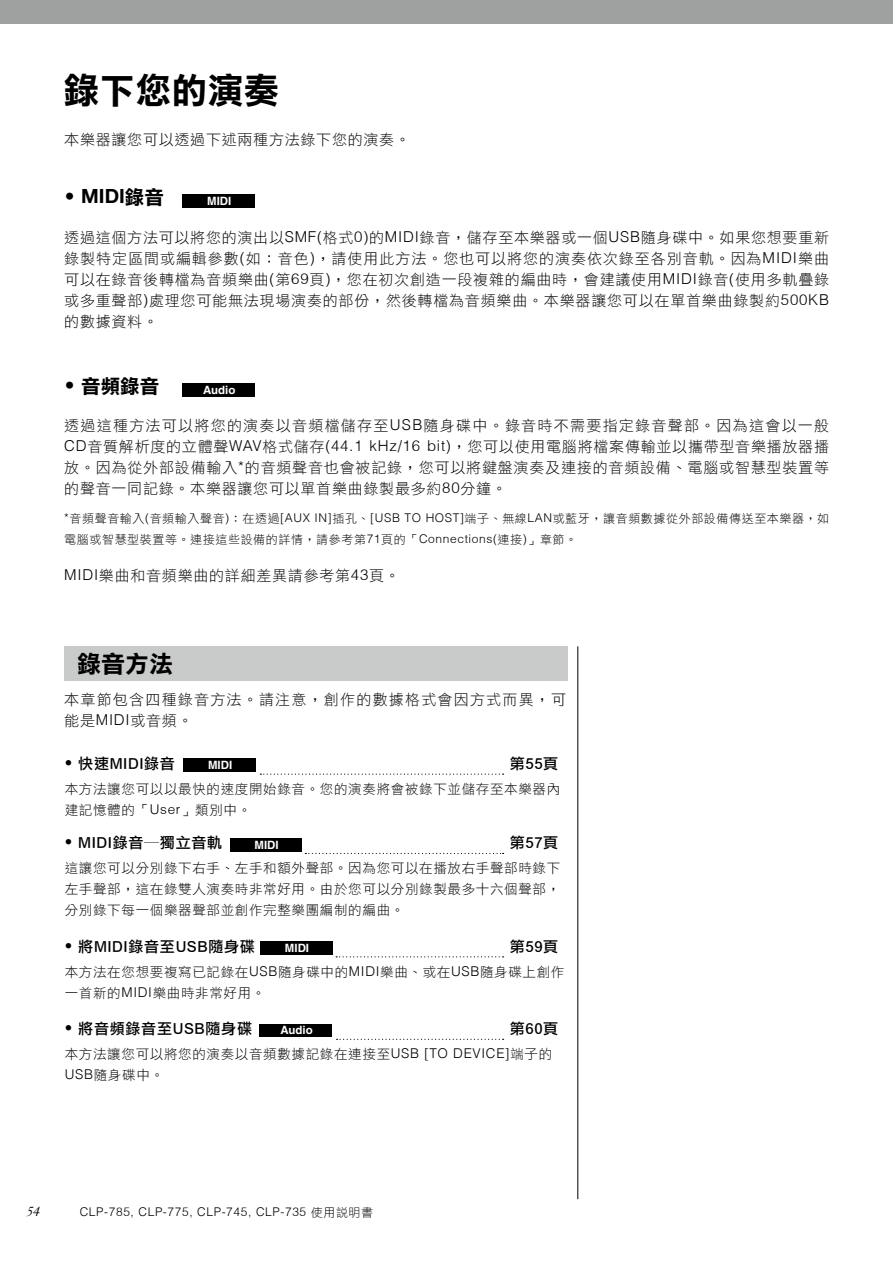
<style>
.page{position:relative;width:893px;height:1263px;background:#fff}
.page>*{position:absolute;margin:0;border:0;box-sizing:border-box;transform-origin:0 0}
.t1{font:36px "DF Li Hei Bd HK BF";color:#000}
.t2{font:24px "DF Li Hei Bd HK BF";color:#000}
.t3{font:700 19.5px "Helvetica 75";color:#000}
.t4{font:19.5px "DF Li Hei Bd HK BF";color:#000}
.t5{font:15px/21px "DF Li Hei Lt HK BF";letter-spacing:.055em;color:#000;text-align:justify}
.t6{font:15px "DF Li Hei Md HK BF";letter-spacing:.05em;color:#000}
.t7{font:15px/21px "DF Li Hei Lt HK BF";letter-spacing:.08em;color:#000}
.t8{font:italic 15px "Garamond";color:#000}
.t9{font:13.5px/21px "DF Li Hei Lt HK BF";letter-spacing:.05em;color:#000}
.t10{font:12px/21px "DF Li Hei Lt HK BF";letter-spacing:.05em;color:#000}
.t11{font:300 12px "Helvetica";letter-spacing:.05em;color:#000}
.t12{font:700 11.4px "Helvetica LT Std";color:#fff}
.s1{font-family:"DF Li Hei Bd HK BF";font-weight:400}
.s2{font-family:"Helvetica";font-weight:300}
.s3{font-family:"Helvetica 75";font-weight:700}
.s4{font-family:"DF Li Hei Lt HK BF";font-weight:400}
</style>
<div class="page">
<div style="left:0;top:0;width:893px;height:23px;background:#9fa0a0"></div>
<hr style="left:578px;top:646px;width:1px;height:553px;background:#000">
<div style="left:64px;top:646px;width:503px;height:34px;background:#c9caca"></div>
<div style="left:181px;top:382px;width:75px;height:16px;background:#000"></div>
<svg style="left:181px;top:383px;width:1px;height:14px"></svg>
<svg style="left:255px;top:383px;width:1px;height:14px"></svg>
<hr style="left:180px;top:381px;width:77px;height:2px;background:#fff">
<hr style="left:180px;top:397px;width:77px;height:2px;background:#fff">
<div style="left:181px;top:193px;width:75px;height:16px;background:#000"></div>
<svg style="left:181px;top:194px;width:1px;height:14px"></svg>
<svg style="left:255px;top:194px;width:1px;height:14px"></svg>
<hr style="left:180px;top:192px;width:77px;height:2px;background:#fff">
<hr style="left:180px;top:208px;width:77px;height:2px;background:#fff">
<div style="left:258px;top:1022px;width:75px;height:16px;background:#000"></div>
<svg style="left:258px;top:1023px;width:1px;height:14px"></svg>
<svg style="left:332px;top:1023px;width:172px;height:17px"></svg>
<hr style="left:258px;top:1022px;width:76px;height:1px;background:#fff">
<hr style="left:258px;top:1037px;width:76px;height:2px;background:#fff">
<div style="left:182px;top:757px;width:75px;height:15px;background:#000"></div>
<svg style="left:182px;top:758px;width:1px;height:14px"></svg>
<svg style="left:256px;top:758px;width:248px;height:17px"></svg>
<hr style="left:181px;top:756px;width:76px;height:2px;background:#fff">
<hr style="left:181px;top:772px;width:76px;height:1px;background:#fff">
<div style="left:229px;top:837px;width:74px;height:16px;background:#000"></div>
<svg style="left:302px;top:838px;width:202px;height:16px"></svg>
<hr style="left:228px;top:836px;width:76px;height:2px;background:#fff">
<hr style="left:228px;top:852px;width:76px;height:1px;background:#fff">
<div style="left:259px;top:940px;width:75px;height:16px;background:#000"></div>
<svg style="left:259px;top:941px;width:1px;height:14px"></svg>
<svg style="left:333px;top:941px;width:171px;height:16px"></svg>
<hr style="left:258px;top:939px;width:76px;height:2px;background:#fff">
<hr style="left:258px;top:955px;width:76px;height:2px;background:#fff">
<h1 class="t1" style="left:64px;top:72px;width:217px">錄下您的演奏</h1>
<p class="t5" style="left:64px;top:130px;width:347px">本樂器讓您可以透過下述兩種方法錄下您的演奏。</p>
<h3 class="t3" style="left:65px;top:184px;width:101px">• MIDI<span class="s1">錄音</span></h3>
<p class="t12" style="left:207px;top:194px;width:26px">MIDI</p>
<p class="t5" style="left:64px;top:227px;width:766px">透過這個方法可以將您的演出以<span class="s2">SMF(</span>格式<span class="s2">0)</span>的<span class="s2">MIDI</span>錄音，儲存至本樂器或一個<span class="s2">USB</span>隨身碟中。如果您想要重新錄製特定區間或編輯參數<span class="s2">(</span>如：音色<span class="s2">)</span>，請使用此方法。您也可以將您的演奏依次錄至各別音軌。因為<span class="s2">MIDI</span>樂曲可以在錄音後轉檔為音頻樂曲<span class="s2">(</span>第<span class="s2">69</span>頁<span class="s2">)</span>，您在初次創造一段複雜的編曲時，會建議使用<span class="s2">MIDI</span>錄音<span class="s2">(</span>使用多軌疊錄或多重聲部<span class="s2">)</span>處理您可能無法現場演奏的部份，然後轉檔為音頻樂曲。本樂器讓您可以在單首樂曲錄製約<span class="s2">500KB</span>的數據資料。</p>
<h3 class="t4" style="left:65px;top:376px;width:96px"><span class="s3">•</span> 音頻錄音</h3>
<p class="t12" style="left:203px;top:383px;width:34px">Audio</p>
<p class="t5" style="left:64px;top:416px;width:766px">透過這種方法可以將您的演奏以音頻檔儲存至<span class="s2">USB</span>隨身碟中。錄音時不需要指定錄音聲部。因為這會以一般<span class="s2">CD</span>音質解析度的立體聲<span class="s2">WAV</span>格式儲存<span class="s2">(44.1 kHz/16 bit)</span>，您可以使用電腦將檔案傳輸並以攜帶型音樂播放器播放。因為從外部設備輸入<span class="s2">*</span>的音頻聲音也會被記錄，您可以將鍵盤演奏及連接的音頻設備、電腦或智慧型裝置等的聲音一同記錄。本樂器讓您可以單首樂曲錄製最多約<span class="s2">80</span>分鐘。</p>
<p class="t10" style="left:64px;top:509px;width:766px"><span class="s2">*</span>音頻聲音輸入<span class="s2">(</span>音頻輸入聲音<span class="s2">)</span>：在透過<span class="s2">[AUX IN]</span>插孔、<span class="s2">[USB TO HOST]</span>端子、無線<span class="s2">LAN</span>或藍牙，讓音頻數據從外部設備傳送至本樂器，如電腦或智慧型裝置等。連接這些設備的詳情，請參考第<span class="s2">71</span>頁的「<span class="s2">Connections(</span>連接<span class="s2">)</span>」章節。</p>
<p class="t5" style="left:64px;top:566px;width:337px"><span class="s2">MIDI</span>樂曲和音頻樂曲的詳細差異請參考第<span class="s2">43</span>頁。</p>
<h2 class="t2" style="left:77px;top:652px;width:97px">錄音方法</h2>
<p class="t7" style="left:64px;top:689px;width:503px">本章節包含四種錄音方法。請注意，創作的數據格式會因方式而異，可能是<span class="s2">MIDI</span>或音頻。</p>
<p class="t6" style="left:65px;top:756px;width:112px"><span class="s3">•</span> 快速MIDI錄音</p>
<p class="t6" style="left:510px;top:756px;width:50px">第55頁</p>
<p class="t12" style="left:208px;top:758px;width:26px">MIDI</p>
<p class="t9" style="left:65px;top:779px;width:497px">本方法讓您可以以最快的速度開始錄音。您的演奏將會被錄下並儲存至本樂器內建記憶體的「<span class="s2">User</span>」類別中。</p>
<p class="t6" style="left:65px;top:835px;width:159px"><span class="s3">•</span> MIDI錄音─獨立音軌</p>
<p class="t6" style="left:510px;top:835px;width:50px">第57頁</p>
<p class="t12" style="left:255px;top:838px;width:26px">MIDI</p>
<p class="t9" style="left:65px;top:858px;width:497px;text-align:justify">這讓您可以分別錄下右手、左手和額外聲部。因為您可以在播放右手聲部時錄下左手聲部，這在錄雙人演奏時非常好用。由於您可以分別錄製最多十六個聲部，分別錄下每一個樂器聲部並創作完整樂團編制的編曲。</p>
<p class="t6" style="left:65px;top:939px;width:192px"><span class="s3">•</span> 將MIDI錄音至USB隨身碟</p>
<p class="t6" style="left:510px;top:939px;width:50px">第59頁</p>
<p class="t12" style="left:285px;top:941px;width:26px">MIDI</p>
<p class="t9" style="left:65px;top:962px;width:501px">本方法在您想要複寫已記錄在<span class="s2">USB</span>隨身碟中的<span class="s2">MIDI</span>樂曲、或在<span class="s2">USB</span>隨身碟上創作一首新的<span class="s2">MIDI</span>樂曲時非常好用。</p>
<p class="t6" style="left:65px;top:1021px;width:189px"><span class="s3">•</span> 將音頻錄音至USB隨身碟</p>
<p class="t6" style="left:510px;top:1021px;width:50px">第60頁</p>
<p class="t12" style="left:280px;top:1023px;width:34px">Audio</p>
<p class="t9" style="left:65px;top:1044px;width:489px">本方法讓您可以將您的演奏以音頻數據記錄在連接至<span class="s2">USB [TO DEVICE]</span>端子的<br><span class="s2">USB</span>隨身碟中。</p>
<p class="t8" style="left:26px;top:1201px;width:16px">54</p>
<p class="t11" style="left:80px;top:1204px;width:295px">CLP-785, CLP-775, CLP-745, CLP-735 <span class="s4">使用說明書</span></p>
</div>
